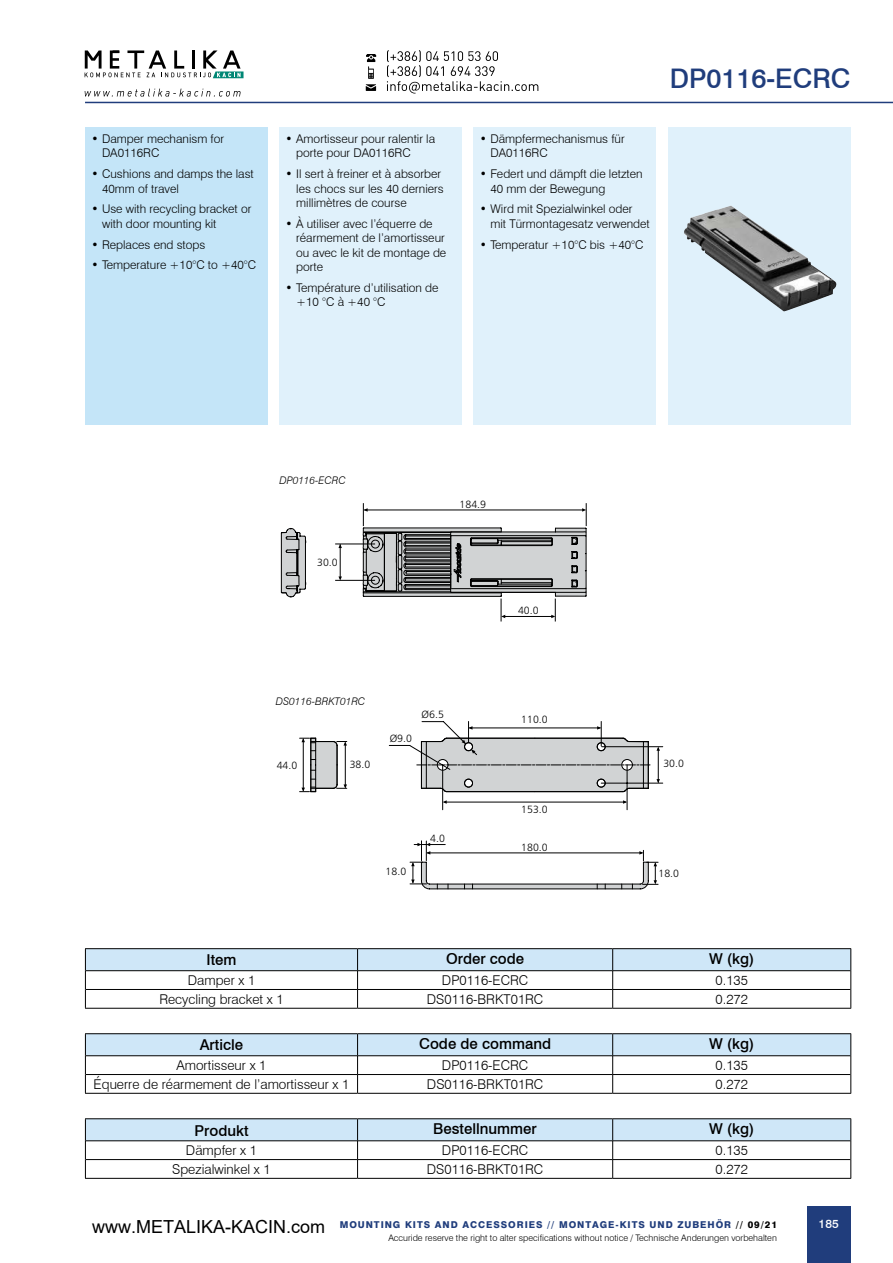
<style>
.page{position:relative;width:893px;height:1263px;background:#fff}
.page>*{position:absolute;margin:0;border:0;box-sizing:border-box;transform-origin:0 0}
.t1{font:500 27px "Swiss 721 BT";color:#203d7c}
.t2{font:18px "Arial";color:#000}
.t3{font:500 15px "Swiss 721 BT";color:#000}
.t4{font:300 13.5px "Swiss 721 BT";color:#000}
.t5{font:300 12px/14.4px "Swiss 721 BT";color:#000}
.t6{font:500 12px "Swiss 721 BT";color:#fff}
.t7{font:10.5px "Humanist 777 BT Light B";color:#000}
.t8{font:italic 300 10.5px "Swiss 721 BT";color:#000}
.t9{font:800 9.45px "Swiss 721 BT";letter-spacing:.1em;color:#203d7c}
.t10{font:300 9px "Swiss 721 BT";color:#000}
.s1{color:#000}
</style>
<div class="page">
<hr style="left:85px;top:102px;width:808px;height:1px;background:#203d7c">
<div style="left:807px;top:1206px;width:43px;height:57px;background:#203d7c"></div>
<div style="left:85px;top:128px;width:183px;height:297px;background:#c4e5f8"></div>
<div style="left:279px;top:128px;width:183px;height:297px;background:#e0f1fb"></div>
<div style="left:473px;top:128px;width:183px;height:297px;background:#e0f1fb"></div>
<div style="left:668px;top:128px;width:182px;height:297px;background:#e0f1fb"></div>
<img style="left:684px;top:206px;width:152px;height:106px">
<hr style="left:85px;top:948px;width:273px;height:1px;background:#000">
<hr style="left:358px;top:948px;width:255px;height:1px;background:#000">
<hr style="left:613px;top:948px;width:238px;height:1px;background:#000">
<hr style="left:85px;top:1008px;width:273px;height:1px;background:#000">
<hr style="left:358px;top:1008px;width:255px;height:1px;background:#000">
<hr style="left:613px;top:1008px;width:238px;height:1px;background:#000">
<svg style="left:85px;top:949px;width:766px;height:59px"></svg>
<hr style="left:85px;top:1033px;width:273px;height:1px;background:#000">
<hr style="left:358px;top:1033px;width:255px;height:1px;background:#000">
<hr style="left:613px;top:1033px;width:238px;height:1px;background:#000">
<hr style="left:85px;top:1093px;width:273px;height:1px;background:#000">
<hr style="left:358px;top:1093px;width:255px;height:1px;background:#000">
<hr style="left:613px;top:1093px;width:238px;height:1px;background:#000">
<svg style="left:85px;top:1034px;width:766px;height:59px"></svg>
<hr style="left:85px;top:1118px;width:273px;height:1px;background:#000">
<hr style="left:358px;top:1118px;width:255px;height:1px;background:#000">
<hr style="left:613px;top:1118px;width:238px;height:1px;background:#000">
<hr style="left:85px;top:1178px;width:273px;height:1px;background:#000">
<hr style="left:358px;top:1178px;width:255px;height:1px;background:#000">
<hr style="left:613px;top:1178px;width:238px;height:1px;background:#000">
<svg style="left:85px;top:1119px;width:766px;height:59px"></svg>
<svg style="left:280px;top:503px;width:307px;height:118px"></svg>
<hr style="left:335px;top:580px;width:40px;height:1px;background:#000">
<svg style="left:310px;top:721px;width:353px;height:164px"></svg>
<svg style="left:468px;top:726px;width:4px;height:4px"></svg>
<svg style="left:597px;top:726px;width:4px;height:4px"></svg>
<svg style="left:417px;top:737px;width:233px;height:56px;background:#bdbfc0"></svg>
<svg style="left:656px;top:747px;width:4px;height:4px"></svg>
<svg style="left:656px;top:779px;width:4px;height:4px"></svg>
<svg style="left:623px;top:800px;width:4px;height:4px"></svg>
<svg style="left:443px;top:800px;width:4px;height:4px"></svg>
<svg style="left:300px;top:737px;width:47px;height:55px"></svg>
<svg style="left:639px;top:851px;width:4px;height:3px"></svg>
<svg style="left:417px;top:843px;width:13px;height:11px"></svg>
<svg style="left:411px;top:862px;width:4px;height:4px"></svg>
<svg style="left:411px;top:879px;width:4px;height:4px"></svg>
<svg style="left:421px;top:861px;width:236px;height:29px"></svg>
<svg style="left:85px;top:50px;width:159px;height:28px"></svg>
<svg style="left:387px;top:50px;width:151px;height:44px"></svg>
<svg style="left:366px;top:54px;width:10px;height:37px"></svg>
<svg style="left:85px;top:89px;width:156px;height:8px"></svg>
<p class="t5" style="left:102px;top:131px;width:124px;text-indent:-11px">• Damper mechanism for<br>DA0116RC</p>
<p class="t5" style="left:102px;top:167px;width:153px;text-indent:-11px">• Cushions and damps the last<br>40mm of travel</p>
<p class="t5" style="left:102px;top:202px;width:151px;text-indent:-11px">• Use with recycling bracket or with door mounting kit</p>
<p class="t5" style="left:91px;top:237px;width:115px">• Replaces end stops</p>
<p class="t5" style="left:91px;top:258px;width:166px">• Temperature +10°C to +40°C</p>
<p class="t5" style="left:296px;top:131px;width:140px;text-indent:-11px">• Amortisseur pour ralentir la porte pour DA0116RC</p>
<p class="t5" style="left:296px;top:167px;width:149px;text-indent:-11px">• Il sert à freiner et à absorber les chocs sur les 40 derniers millimètres de course</p>
<p class="t5" style="left:296px;top:216px;width:152px;text-indent:-11px">• À utiliser avec l’équerre de réarmement de l’amortisseur ou avec le kit de montage de porte</p>
<p class="t5" style="left:296px;top:280px;width:144px;text-indent:-11px">• Température d’utilisation de +10 °C à +40 °C</p>
<p class="t5" style="left:490px;top:131px;width:136px;text-indent:-11px">• Dämpfermechanismus für<br>DA0116RC</p>
<p class="t5" style="left:490px;top:167px;width:154px;text-indent:-11px">• Federt und dämpft die letzten<br>40 mm der Bewegung</p>
<p class="t5" style="left:490px;top:202px;width:161px;text-indent:-11px">• Wird mit Spezialwinkel oder mit Türmontagesatz verwendet</p>
<p class="t5" style="left:480px;top:237px;width:165px">• Temperatur +10°C bis +40°C</p>
<h1 class="t1" style="left:670px;top:62px;width:182px">DP0116-ECRC</h1>
<p class="t8" style="left:279px;top:474px;width:68px">DP0116-ECRC</p>
<p class="t7" style="left:317px;top:556px;width:22px">30.0</p>
<p class="t7" style="left:460px;top:498px;width:28px">184.9</p>
<p class="t7" style="left:518px;top:604px;width:22px">40.0</p>
<p class="t8" style="left:276px;top:695px;width:91px">DS0116-BRKT01RC</p>
<p class="t7" style="left:277px;top:759px;width:22px">44.0</p>
<p class="t7" style="left:350px;top:758px;width:22px">38.0</p>
<p class="t7" style="left:390px;top:733px;width:24px">Ø9.0</p>
<p class="t7" style="left:422px;top:708px;width:24px">Ø6.5</p>
<p class="t7" style="left:386px;top:866px;width:22px">18.0</p>
<p class="t7" style="left:430px;top:832px;width:16px">4.0</p>
<p class="t7" style="left:521px;top:713px;width:28px">110.0</p>
<p class="t7" style="left:521px;top:803px;width:28px">153.0</p>
<p class="t7" style="left:521px;top:841px;width:28px">180.0</p>
<p class="t7" style="left:663px;top:757px;width:22px">30.0</p>
<p class="t7" style="left:658px;top:867px;width:22px">18.0</p>
<p class="t3" style="left:206px;top:951px;width:31px">Item</p>
<p class="t3" style="left:446px;top:950px;width:80px">Order code</p>
<p class="t3" style="left:709px;top:950px;width:47px">W (kg)</p>
<p class="t4" style="left:188px;top:972px;width:69px">Damper x 1</p>
<p class="t4" style="left:442px;top:972px;width:88px">DP0116-ECRC</p>
<p class="t4" style="left:716px;top:972px;width:34px">0.135</p>
<p class="t4" style="left:159px;top:991px;width:126px">Recycling bracket x 1</p>
<p class="t4" style="left:427px;top:991px;width:118px">DS0116-BRKT01RC</p>
<p class="t4" style="left:716px;top:991px;width:34px">0.272</p>
<p class="t3" style="left:200px;top:1036px;width:45px">Article</p>
<p class="t3" style="left:419px;top:1035px;width:133px">Code de command</p>
<p class="t3" style="left:709px;top:1035px;width:47px">W (kg)</p>
<p class="t4" style="left:177px;top:1057px;width:91px">Amortisseur x 1</p>
<p class="t4" style="left:442px;top:1057px;width:88px">DP0116-ECRC</p>
<p class="t4" style="left:716px;top:1057px;width:34px">0.135</p>
<p class="t4" style="left:94px;top:1076px;width:257px">Équerre de réarmement de l’amortisseur x 1</p>
<p class="t4" style="left:427px;top:1076px;width:118px">DS0116-BRKT01RC</p>
<p class="t4" style="left:716px;top:1076px;width:34px">0.272</p>
<p class="t3" style="left:194px;top:1121px;width:56px">Produkt</p>
<p class="t3" style="left:433px;top:1120px;width:105px">Bestellnummer</p>
<p class="t3" style="left:709px;top:1120px;width:47px">W (kg)</p>
<p class="t4" style="left:186px;top:1142px;width:73px">Dämpfer x 1</p>
<p class="t4" style="left:442px;top:1142px;width:88px">DP0116-ECRC</p>
<p class="t4" style="left:716px;top:1142px;width:34px">0.135</p>
<p class="t4" style="left:172px;top:1161px;width:100px">Spezialwinkel x 1</p>
<p class="t4" style="left:427px;top:1161px;width:118px">DS0116-BRKT01RC</p>
<p class="t4" style="left:716px;top:1161px;width:34px">0.272</p>
<h2 class="t2" style="left:92px;top:1214px;width:235px">www.METALIKA-KACIN.com</h2>
<p class="t9" style="left:340px;top:1219px;width:439px">MOUNTING KITS AND ACCESSORIES // MONTAGE-KITS UND ZUBEHÖR <span class="s1">// 09/21</span></p>
<p class="t10" style="left:388px;top:1233px;width:390px">Accuride reserve the right to alter specifications without notice / Technische Anderungen vorbehalten</p>
<p class="t6" style="left:819px;top:1217px;width:22px">185</p>
</div>
